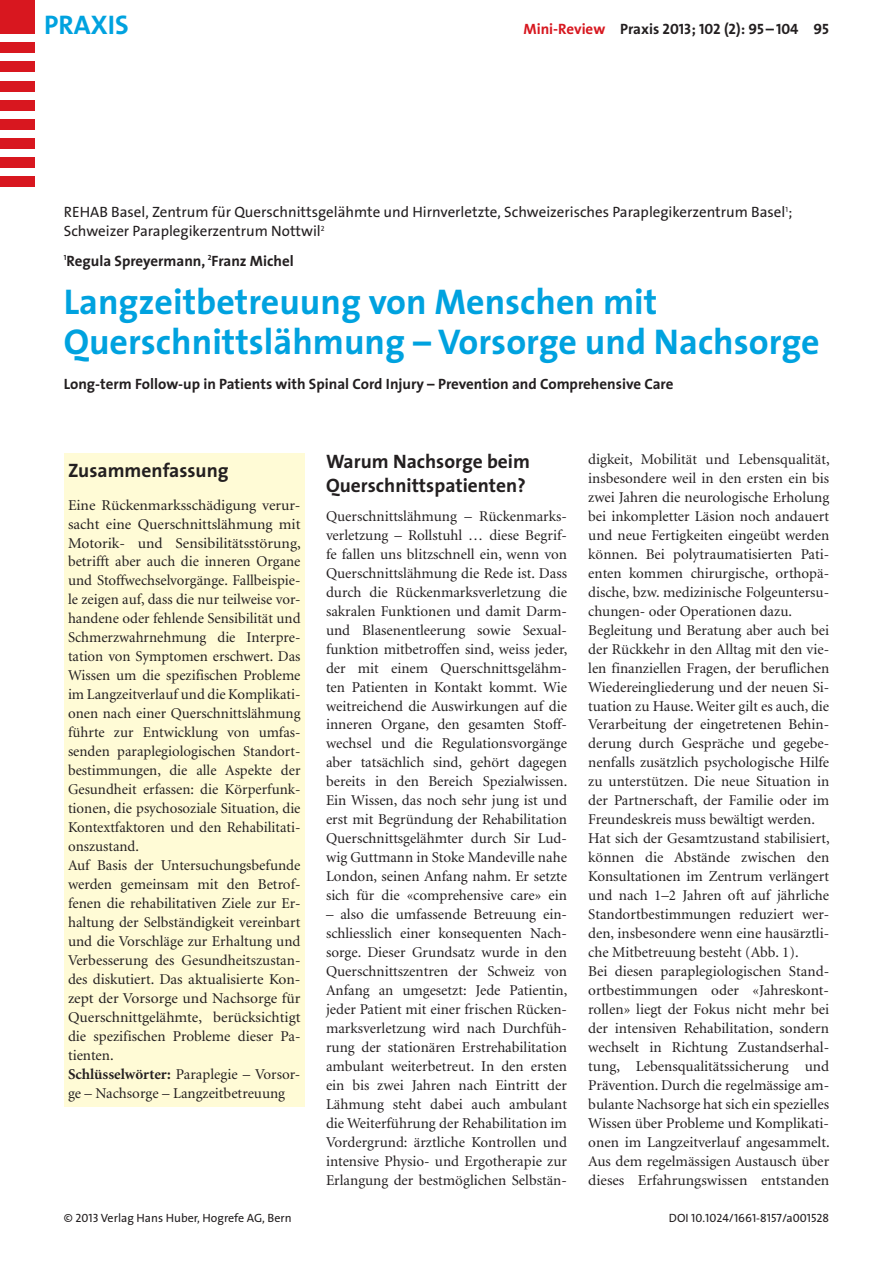
<style>
.page{position:relative;width:893px;height:1263px;background:#fff}
.page>*{position:absolute;margin:0;border:0;box-sizing:border-box;transform-origin:0 0}
.t1{font:700 36px/39.5px "The Sans";color:#00a2df}
.t2{font:700 27px "The Sans B W7";color:#00a2df}
.t3{font:700 19.5px/24px "The Sans";color:#231f20}
.t4{font:15px/19px "Minion";color:#231f20;text-align:justify}
.t5{font:15px/19px "The Sans B W5 Plain";color:#231f20}
.t6{font:700 15px "The Sans";color:#231f20}
.t7{font:15px "The Sans Bold Caps";color:#231f20}
.t8{font:12px "The Sans B W5 Plain";color:#231f20}
.t9{font:12px "The Sans Caps";color:#231f20}
.s1{font-family:"The Sans B W7";font-weight:700;color:#d7171f}
.s2{font-family:"The Sans B W7";font-weight:700}
.s3{font-weight:700}
.s4{font-family:"The Sans Caps"}
.s5{font-family:"The Sans"}
</style>
<div class="page">
<div style="left:0;top:0;width:34px;height:34px;background:#d8171f"></div>
<div style="left:0;top:43px;width:34px;height:10px;background:#d8171f"></div>
<div style="left:0;top:62px;width:34px;height:10px;background:#d8171f"></div>
<div style="left:0;top:81px;width:34px;height:10px;background:#d8171f"></div>
<div style="left:0;top:100px;width:34px;height:11px;background:#d8171f"></div>
<div style="left:0;top:119px;width:34px;height:11px;background:#d8171f"></div>
<div style="left:0;top:138px;width:34px;height:11px;background:#d8171f"></div>
<div style="left:0;top:157px;width:34px;height:11px;background:#d8171f"></div>
<div style="left:0;top:176px;width:34px;height:11px;background:#d8171f"></div>
<div style="left:64px;top:453px;width:241px;height:653px;background:#fffbd6"></div>
<h2 class="t2" style="left:44px;top:14px;width:86px">PRAXIS</h2>
<p class="t7" style="left:523px;top:20px;width:307px"><span class="s1">Mini-Review</span> <span class="s2">Praxis</span> 2013<span class="s2">;</span> 102 (2)<span class="s2">:</span> 95 <span class="s2">–</span> 104 95</p>
<p class="t5" style="left:64px;top:204px;width:730px">REHAB Basel, Zentrum für Querschnittsgelähmte und Hirnverletzte, Schweizerisches Paraplegikerzentrum Basel<sup>1</sup>;<br>Schweizer Paraplegikerzentrum Nottwil<sup>2</sup></p>
<p class="t6" style="left:64px;top:254px;width:232px"><sup>1</sup>Regula Spreyermann, <sup>2</sup>Franz Michel</p>
<h1 class="t1" style="left:64px;top:286px;width:757px">Langzeitbetreuung von Menschen mit<br>Querschnittslähmung – Vorsorge und Nachsorge</h1>
<p class="t6" style="left:64px;top:378px;width:611px">Long-term Follow-up in Patients with Spinal Cord Injury – Prevention and Comprehensive Care</p>
<h3 class="t3" style="left:68px;top:460px;width:162px">Zusammenfassung</h3>
<p class="t4" style="left:68px;top:496px;width:234px;text-align:left">Eine Rückenmarksschädigung verur&shy;sacht eine Querschnittslähmung mit Motorik- und Sensibilitätsstörung, betrifft aber auch die inneren Organe und Stoffwechselvorgänge. Fallbeispie&shy;le zeigen auf, dass die nur teilweise vor&shy;handene oder fehlende Sensibilität und Schmerzwahrnehmung die Interpre&shy;tation von Symptomen erschwert. Das Wissen um die spezifischen Probleme im Langzeitverlauf und die Komplikati&shy;onen nach einer Querschnittslähmung führte zur Entwicklung von umfas&shy;senden paraplegiologischen Standort&shy;bestimmungen, die alle Aspekte der Gesundheit erfassen: die Körperfunk&shy;tionen, die psychosoziale Situation, die Kontextfaktoren und den Rehabilitati&shy;onszustand.<br>Auf Basis der Untersuchungsbefunde werden gemeinsam mit den Betrof&shy;fenen die rehabilitativen Ziele zur Er&shy;haltung der Selbständigkeit vereinbart und die Vorschläge zur Erhaltung und Verbesserung des Gesundheitszustan&shy;des diskutiert. Das aktualisierte Kon&shy;zept der Vorsorge und Nachsorge für Querschnittgelähmte, berücksichtigt die spezifischen Probleme dieser Pa&shy;tienten.<br><span class="s3">Schlüsselwörter:</span> Paraplegie – Vorsor&shy;ge – Nachsorge – Langzeitbetreuung</p>
<h3 class="t3" style="left:326px;top:451px;width:206px">Warum Nachsorge beim<br>Querschnittspatienten?</h3>
<p class="t4" style="left:326px;top:508px;width:243px">Querschnittslähmung – Rückenmarks&shy;verletzung – Rollstuhl … diese Begrif&shy;fe fallen uns blitzschnell ein, wenn von Querschnittslähmung die Rede ist. Dass durch die Rückenmarksverletzung die sakralen Funktionen und damit Darm&shy;und Blasenentleerung sowie Sexual&shy;funktion mitbetroffen sind, weiss jeder, der mit einem Querschnittsgelähm&shy;ten Patienten in Kontakt kommt. Wie weitreichend die Auswirkungen auf die inneren Organe, den gesamten Stoff&shy;wechsel und die Regulationsvorgänge aber tatsächlich sind, gehört dagegen bereits in den Bereich Spezialwissen.<br>Ein Wissen, das noch sehr jung ist und erst mit Begründung der Rehabilitation Querschnittsgelähmter durch Sir Lud&shy;wig Guttmann in Stoke Mandeville nahe London, seinen Anfang nahm. Er setzte sich für die «comprehensive care» ein</p>
<p class="t4" style="left:326px;top:906px;width:243px">– also die umfassende Betreuung ein&shy;schliesslich einer konsequenten Nach&shy;sorge. Dieser Grundsatz wurde in den Querschnittszentren der Schweiz von Anfang an umgesetzt: Jede Patientin, jeder Patient mit einer frischen Rücken&shy;marksverletzung wird nach Durchfüh&shy;rung der stationären Erstrehabilitation ambulant weiterbetreut. In den ersten ein bis zwei Jahren nach Eintritt der Lähmung steht dabei auch ambulant die Weiterführung der Rehabilitation im Vordergrund: ärztliche Kontrollen und intensive Physio- und Ergotherapie zur Erlangung der bestmöglichen Selbstän-</p>
<p class="t4" style="left:588px;top:451px;width:243px;text-align:left">digkeit, Mobilität und Lebensqualität, insbesondere weil in den ersten ein bis zwei Jahren die neurologische Erholung bei inkompletter Läsion noch andauert und neue Fertigkeiten eingeübt werden können. Bei polytraumatisierten Pati&shy;enten kommen chirurgische, orthopä&shy;dische, bzw. medizinische Folgeuntersu&shy;chungen- oder Operationen dazu.<br>Begleitung und Beratung aber auch bei der Rückkehr in den Alltag mit den vie&shy;len finanziellen Fragen, der beruflichen Wiedereingliederung und der neuen Si&shy;tuation zu Hause. Weiter gilt es auch, die Verarbeitung der eingetretenen Behin&shy;derung durch Gespräche und gegebe&shy;nenfalls zusätzlich psychologische Hilfe zu unterstützen. Die neue Situation in der Partnerschaft, der Familie oder im Freundeskreis muss bewältigt werden.<br>Hat sich der Gesamtzustand stabilisiert, können die Abstände zwischen den Konsultationen im Zentrum verlängert und nach 1–2 Jahren oft auf jährliche Standortbestimmungen reduziert wer&shy;den, insbesondere wenn eine hausärztli&shy;che Mitbetreuung besteht (Abb. 1).<br>Bei diesen paraplegiologischen Stand&shy;ortbestimmungen oder «Jahreskont&shy;rollen» liegt der Fokus nicht mehr bei der intensiven Rehabilitation, sondern wechselt in Richtung Zustandserhal&shy;tung, Lebensqualitätssicherung und Prävention. Durch die regelmässige am&shy;bulante Nachsorge hat sich ein spezielles Wissen über Probleme und Komplikati&shy;onen im Langzeitverlauf angesammelt.<br>Aus dem regelmässigen Austausch über dieses Erfahrungswissen entstanden</p>
<p class="t8" style="left:64px;top:1213px;width:229px"><span class="s4">© 2013</span> Verlag Hans Huber, Hogrefe AG, Bern</p>
<p class="t9" style="left:669px;top:1210px;width:162px"><span class="s5">DOI</span> 10<span class="s5">.</span>1024<span class="s5">/</span>1661<span class="s5">-</span>8157<span class="s5">/a</span>001528</p>
</div>
